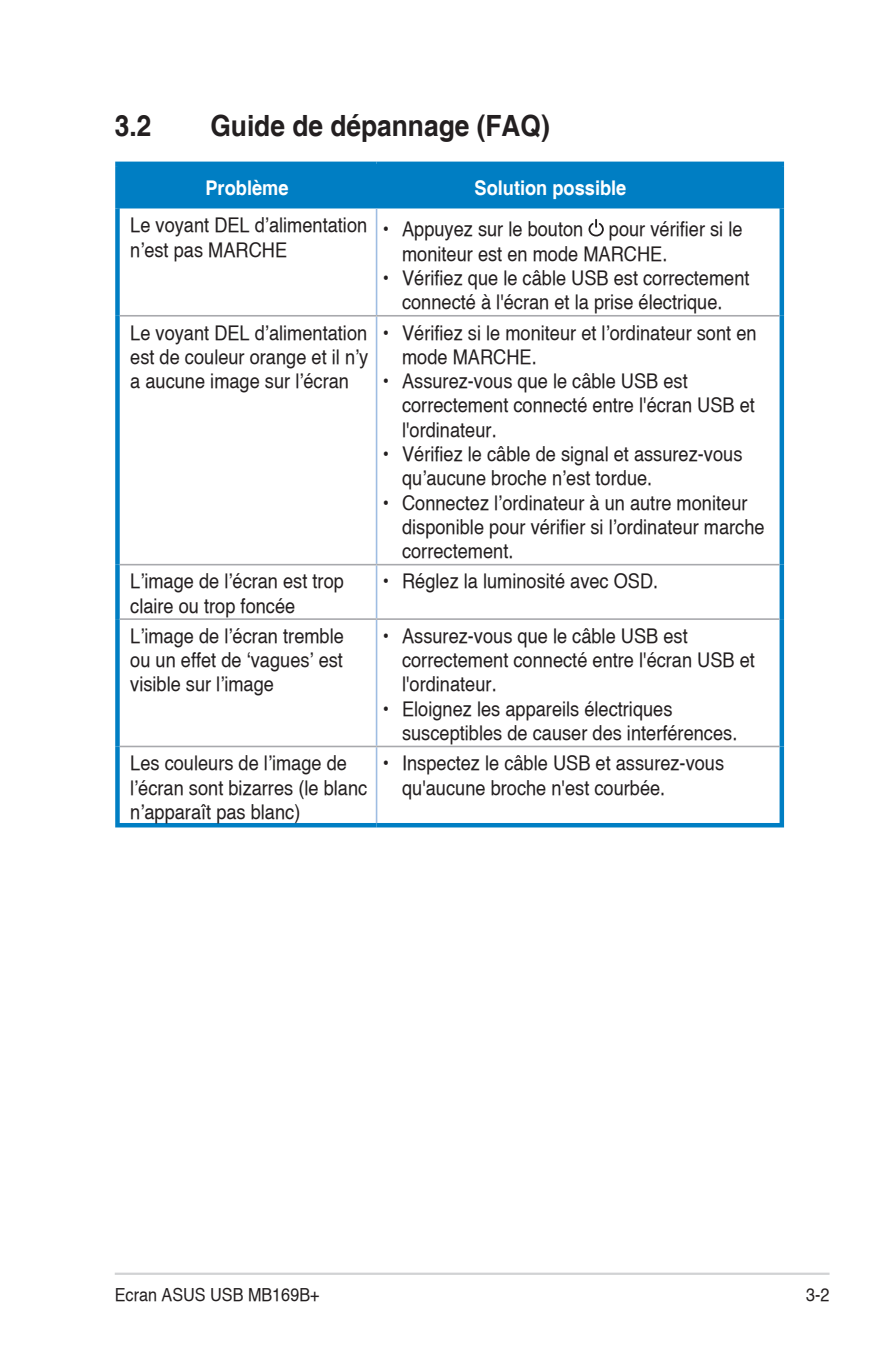
<style>
.page{position:relative;width:893px;height:1346px;background:#fff}
.page>*{position:absolute;margin:0;border:0;box-sizing:border-box;transform-origin:0 0}
.Heading_1{font:700 29.25px "Helvetica";color:#231f20;scale:.9 1}
.Table_Text_-new{font:20.25px/24.3px "Helvetica";color:#231f20;scale:.9 1}
.Table_Text_-new-2{font:700 20.25px "Helvetica";color:#fff;scale:.9 1}
.Footer_Text-Right{font:18px "Helvetica";color:#231f20;scale:.9 1}
.Page_No__Right{font:18px "Helvetica";color:#231f20;scale:.9 1}
</style>
<div class="page">
<hr style="left:115px;top:1272px;width:714px;height:3px;background:#d1d2d4">
<div style="left:120px;top:166px;width:659px;height:42px;background:#007ec3"></div>
<div style="left:115px;top:208px;width:5px;height:108px;background:#007ec3"></div>
<div style="left:779px;top:208px;width:5px;height:108px;background:#007ec3"></div>
<div style="left:115px;top:316px;width:5px;height:249px;background:#007ec3"></div>
<div style="left:779px;top:316px;width:5px;height:249px;background:#007ec3"></div>
<div style="left:115px;top:565px;width:5px;height:54px;background:#007ec3"></div>
<div style="left:779px;top:565px;width:5px;height:54px;background:#007ec3"></div>
<div style="left:115px;top:619px;width:5px;height:127px;background:#007ec3"></div>
<div style="left:779px;top:619px;width:5px;height:127px;background:#007ec3"></div>
<div style="left:115px;top:746px;width:5px;height:77px;background:#007ec3"></div>
<div style="left:779px;top:746px;width:5px;height:77px;background:#007ec3"></div>
<hr style="left:115px;top:823px;width:262px;height:4px;background:#007ec3">
<hr style="left:377px;top:823px;width:407px;height:4px;background:#007ec3">
<hr style="left:115px;top:162px;width:262px;height:4px;background:#007ec3">
<div style="left:115px;top:166px;width:5px;height:42px;background:#007ec3"></div>
<hr style="left:377px;top:162px;width:407px;height:4px;background:#007ec3">
<div style="left:779px;top:166px;width:5px;height:42px;background:#007ec3"></div>
<hr style="left:376px;top:208px;width:1px;height:107px;background:#9fbde2">
<hr style="left:120px;top:315px;width:257px;height:2px;background:#a8a9ad">
<hr style="left:376px;top:317px;width:1px;height:247px;background:#9fbde2">
<hr style="left:377px;top:315px;width:402px;height:2px;background:#a8a9ad">
<hr style="left:120px;top:564px;width:257px;height:1px;background:#a8a9ad">
<hr style="left:376px;top:565px;width:1px;height:53px;background:#9fbde2">
<hr style="left:377px;top:564px;width:402px;height:1px;background:#a8a9ad">
<hr style="left:120px;top:618px;width:257px;height:2px;background:#a8a9ad">
<hr style="left:376px;top:620px;width:1px;height:126px;background:#9fbde2">
<hr style="left:377px;top:618px;width:402px;height:2px;background:#a8a9ad">
<hr style="left:120px;top:746px;width:257px;height:1px;background:#a8a9ad">
<hr style="left:376px;top:747px;width:1px;height:76px;background:#9fbde2">
<hr style="left:377px;top:746px;width:402px;height:1px;background:#a8a9ad">
<svg style="left:588px;top:219px;width:16px;height:17px"></svg>
<p class="Heading_1" style="left:115px;top:108px;width:42px">3.2</p>
<p class="Heading_1" style="left:210px;top:108px;width:379px">Guide de dépannage (FAQ)</p>
<p class="Table_Text_-new-2" style="left:205px;top:175px;width:94px">Problème</p>
<p class="Table_Text_-new-2" style="left:474px;top:175px;width:170px">Solution possible</p>
<p class="Table_Text_-new" style="left:130px;top:212px;width:265px">Le voyant DEL d’alimentation n’est pas MARCHE</p>
<p class="Table_Text_-new" style="left:383px;top:217px;width:224px">• Appuyez sur le bouton</p>
<p class="Table_Text_-new" style="left:402px;top:217px;width:380px;text-indent:207px">pour vérifier si le moniteur est en mode MARCHE.</p>
<p class="Table_Text_-new" style="left:383px;top:265px;width:409px;text-align:center">• Vérifiez que le câble USB est correctement connecté à l'écran et la prise électrique.</p>
<p class="Table_Text_-new" style="left:130px;top:320px;width:266px;text-align:justify">Le voyant DEL d’alimentation est de couleur orange et il n’y a aucune image sur l’écran</p>
<p class="Table_Text_-new" style="left:402px;top:320px;width:395px;text-indent:-19px">• Vérifiez si le moniteur et l’ordinateur sont en mode MARCHE.</p>
<p class="Table_Text_-new" style="left:402px;top:368px;width:394px;text-indent:-19px">• Assurez-vous que le câble USB est correctement connecté entre l'écran USB et l'ordinateur.</p>
<p class="Table_Text_-new" style="left:402px;top:441px;width:380px;text-indent:-19px">• Vérifiez le câble de signal et assurez-vous qu’aucune broche n’est tordue.</p>
<p class="Table_Text_-new" style="left:402px;top:490px;width:404px;text-indent:-19px">• Connectez l’ordinateur à un autre moniteur disponible pour vérifier si l’ordinateur marche correctement.</p>
<p class="Table_Text_-new" style="left:130px;top:569px;width:239px">L’image de l’écran est trop claire ou trop foncée</p>
<p class="Table_Text_-new" style="left:383px;top:569px;width:307px">• Réglez la luminosité avec OSD.</p>
<p class="Table_Text_-new" style="left:130px;top:623px;width:239px;text-align:justify">L’image de l’écran tremble ou un effet de ‘vagues’ est visible sur l’image</p>
<p class="Table_Text_-new" style="left:402px;top:623px;width:394px;text-indent:-19px">• Assurez-vous que le câble USB est correctement connecté entre l'écran USB et l'ordinateur.</p>
<p class="Table_Text_-new" style="left:402px;top:696px;width:374px;text-indent:-19px">• Eloignez les appareils électriques susceptibles de causer des interférences.</p>
<p class="Table_Text_-new" style="left:130px;top:750px;width:265px">Les couleurs de l’image de l’écran sont bizarres (le blanc n’apparaît pas blanc)</p>
<p class="Table_Text_-new" style="left:402px;top:750px;width:359px;text-indent:-19px">• Inspectez le câble USB et assurez-vous qu'aucune broche n'est courbée.</p>
<p class="Footer_Text-Right" style="left:115px;top:1283px;width:229px">Ecran ASUS USB MB169B+</p>
<p class="Page_No__Right" style="left:806px;top:1283px;width:28px">3-2</p>
</div>
